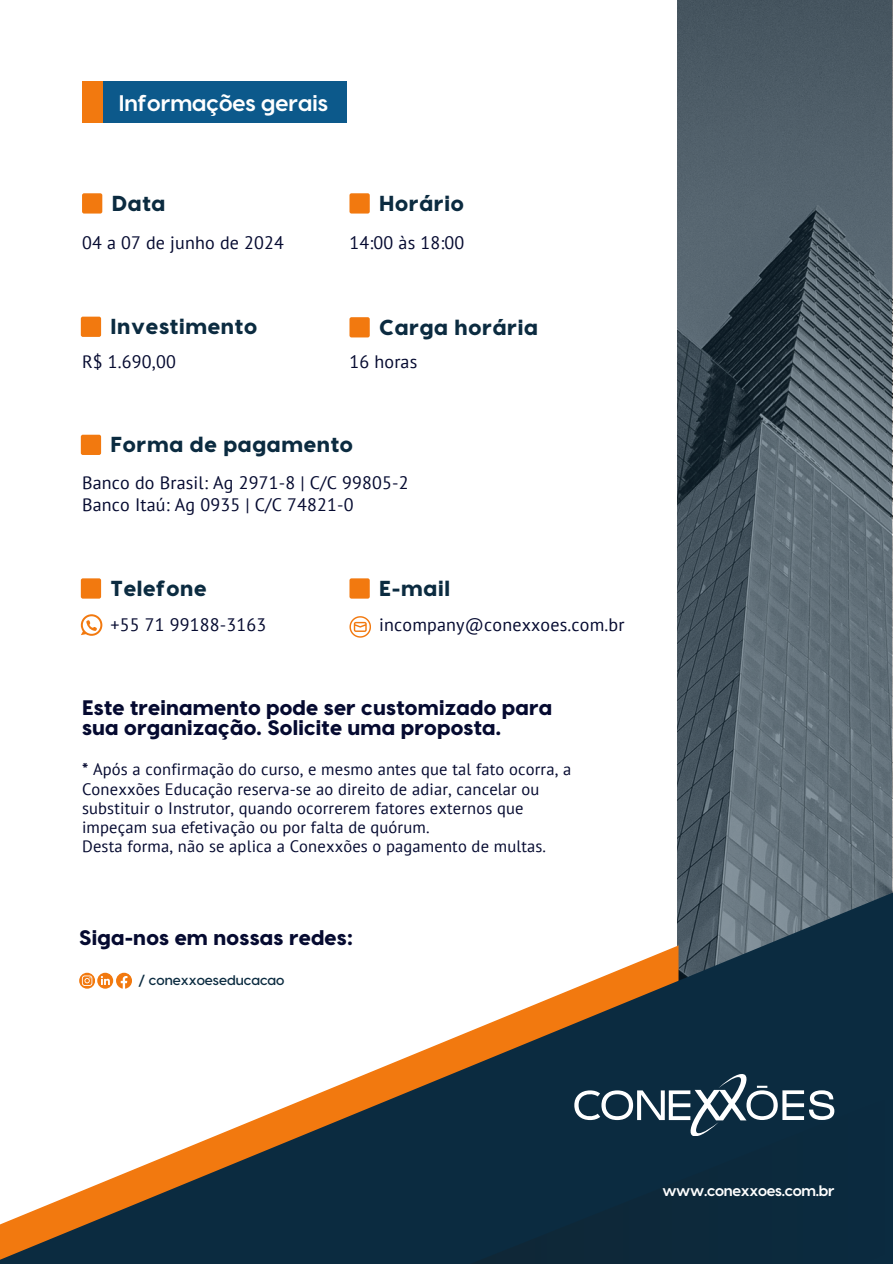
<style>
.page{position:relative;width:893px;height:1264px;background:#fff}
.page>*{position:absolute;margin:0;border:0;box-sizing:border-box;transform-origin:0 0}
.t1{font:700 22.5px "Visby CF";color:#fff}
.t2{font:800 21.6px "Visby CF";letter-spacing:.03em;color:#0b2b40}
.t3{font:800 21px/20.2px "Visby CF";letter-spacing:.01em;color:#050a30}
.t4{font:18px "PT Sans";letter-spacing:.01em;color:#050a30}
.t5{font:16.5px/19.2px "PT Sans";letter-spacing:.01em;color:#050a30}
.t6{font:700 15px "Visby CF";letter-spacing:-.02em;color:#fff}
.t7{font:600 13.8px "Visby CF";color:#0b2b40}
.s1{font-weight:700}
</style>
<div class="page">
<svg style="left:677px;top:0;width:215px;height:848px;background:#505e68"></svg>
<svg style="left:0;top:848px;width:892px;height:415px"></svg>
<svg style="left:224px;top:1052px;width:668px;height:211px;background:#2a3d47"></svg>
<svg style="left:574px;top:1073px;width:260px;height:62px"></svg>
<div style="left:82px;top:81px;width:27px;height:42px;background:#f2790f"></div>
<div style="left:103px;top:81px;width:243px;height:42px;background:#0c598b"></div>
<div style="left:82px;top:193px;width:20px;height:20px;background:#f2790f;border-radius:2px"></div>
<div style="left:81px;top:316px;width:20px;height:21px;background:#f2790f;border-radius:2px"></div>
<div style="left:349px;top:317px;width:21px;height:20px;background:#f2790f;border-radius:2px"></div>
<div style="left:81px;top:435px;width:20px;height:20px;background:#f2790f;border-radius:2px"></div>
<div style="left:81px;top:578px;width:20px;height:20px;background:#f2790f;border-radius:2px"></div>
<div style="left:349px;top:578px;width:21px;height:20px;background:#f2790f;border-radius:2px"></div>
<svg style="left:79px;top:972px;width:53px;height:16px"></svg>
<svg style="left:81px;top:614px;width:21px;height:21px"></svg>
<svg style="left:349px;top:616px;width:22px;height:21px"></svg>
<div style="left:349px;top:193px;width:21px;height:20px;background:#f2790f;border-radius:2px"></div>
<p class="t1" style="left:119px;top:88px;width:211px">Informações gerais</p>
<p class="t2" style="left:112px;top:189px;width:55px">Data</p>
<p class="t4" style="left:82px;top:231px;width:203px">04 a 07 de junho de 2024</p>
<p class="t2" style="left:379px;top:189px;width:86px">Horário</p>
<p class="t4" style="left:349px;top:231px;width:116px">14:00 às 18:00</p>
<p class="t2" style="left:111px;top:312px;width:148px">Investimento</p>
<p class="t2" style="left:379px;top:313px;width:160px">Carga horária</p>
<p class="t4" style="left:82px;top:349px;width:95px">R$ 1.690,00</p>
<p class="t4" style="left:349px;top:349px;width:69px">16 horas</p>
<p class="t2" style="left:111px;top:430px;width:244px">Forma de pagamento</p>
<p class="t4" style="left:82px;top:470px;width:328px">Banco do Brasil: Ag 2971-8 | C/C 99805-2</p>
<p class="t4" style="left:82px;top:493px;width:273px">Banco Itaú: Ag 0935 | C/C 74821-0</p>
<p class="t2" style="left:111px;top:574px;width:97px">Telefone</p>
<p class="t2" style="left:379px;top:574px;width:72px">E-mail</p>
<p class="t4" style="left:111px;top:612px;width:157px">+55 71 99188-3163</p>
<p class="t4" style="left:379px;top:612px;width:247px">incompany@conexxoes.com.br</p>
<p class="t3" style="left:82px;top:695px;width:472px">Este treinamento pode ser customizado para sua organização. Solicite uma proposta.</p>
<p class="t5" style="left:82px;top:759px;width:490px"><span class="s1">*</span> Após a confirmação do curso, e mesmo antes que tal fato ocorra, a Conexxões Educação reserva-se ao direito de adiar, cancelar ou substituir o Instrutor, quando ocorrerem fatores externos que impeçam sua efetivação ou por falta de quórum.</p>
<p class="t5" style="left:82px;top:836px;width:465px">Desta forma, não se aplica a Conexxões o pagamento de multas.</p>
<p class="t3" style="left:79px;top:926px;width:275px">Siga-nos em nossas redes:</p>
<p class="t7" style="left:138px;top:971px;width:148px">/ conexxoeseducacao</p>
<p class="t6" style="left:662px;top:1180px;width:173px">www.conexxoes.com.br</p>
</div>
